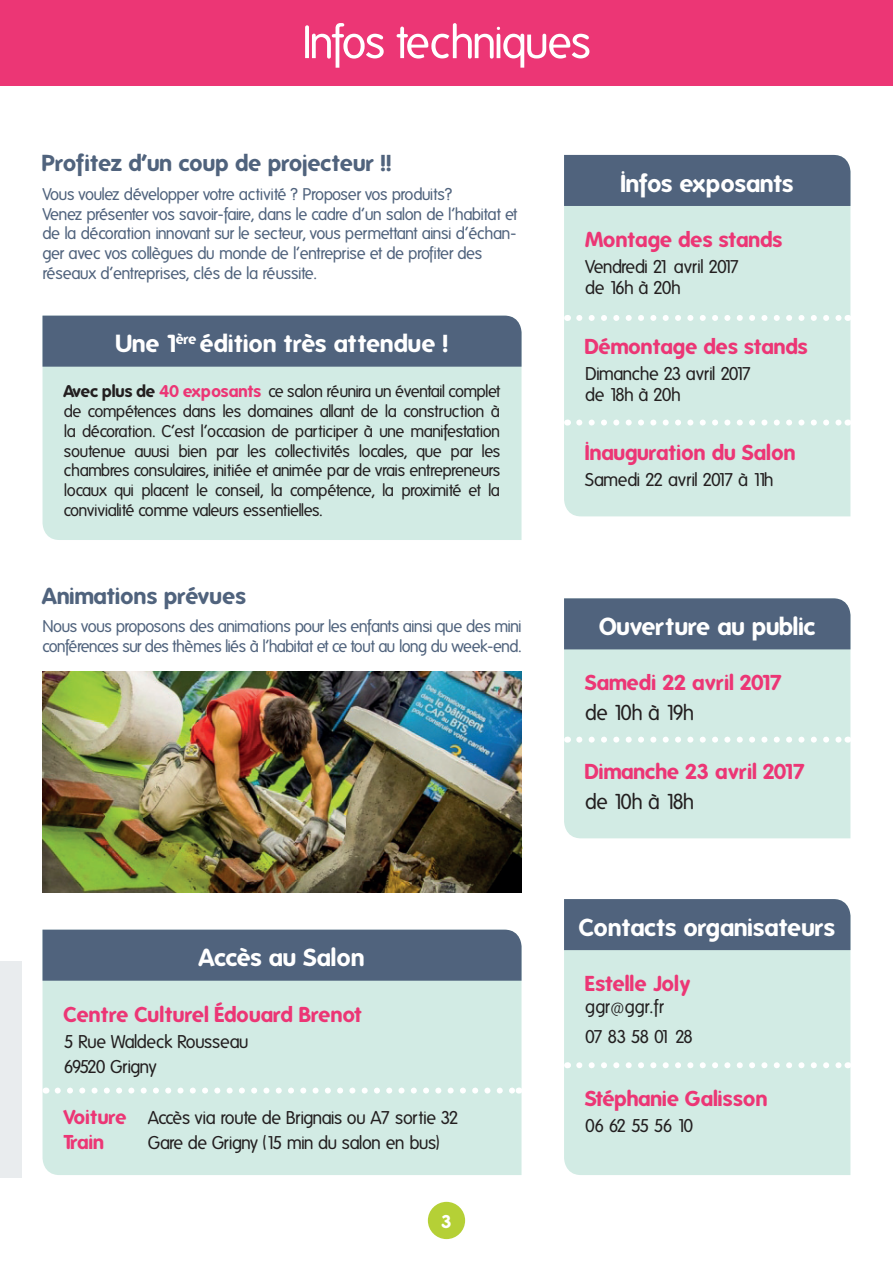
<style>
.page{position:relative;width:893px;height:1263px;background:#fff}
.page>*{position:absolute;margin:0;border:0;box-sizing:border-box;transform-origin:0 0}
.t1{font:700 24px "Folks";color:#fff}
.t2{font:700 22.5px "Folks";color:#50637d}
.t3{font:700 21px "Folks";color:#ec3675}
.t4{font:21px "Folks";letter-spacing:-.055em;color:#231f20}
.t5{font:700 19.5px "Folks";letter-spacing:-.035em;color:#ec3675}
.t6{font:18px/21.6px "Folks";letter-spacing:-.055em;color:#231f20}
.t7{font:18px/25.8px "Folks";letter-spacing:-.035em;color:#231f20}
.t8{font:700 18px "Folks";color:#fff}
.t9{font:16.5px/19.8px "Folks";letter-spacing:-.035em;color:#50637d}
.t10{font:16.5px/19.8px "Folks";letter-spacing:-.03em;color:#231f20;text-align:justify}
.s1{font-weight:700}
.s2{font-weight:700;color:#ec3675}
.s3{font-weight:700;font-size:19.5px;color:#ec3675}
</style>
<div class="page">
<div style="left:428px;top:1202px;width:37px;height:37px;background:#b5d036;border-radius:50%"></div>
<div style="left:0;top:0;width:893px;height:85px;background:#ec3675"></div>
<div style="left:43px;top:981px;width:478px;height:194px;background:#d2ebe4"></div>
<div style="left:43px;top:930px;width:478px;height:51px;background:#50637d"></div>
<div style="left:0;top:961px;width:21px;height:217px;background:#e9ecee"></div>
<div style="left:564px;top:950px;width:286px;height:225px;background:#d2ebe4"></div>
<div style="left:564px;top:899px;width:286px;height:51px;background:#50637d"></div>
<svg style="left:579px;top:1062px;width:262px;height:6px"></svg>
<div style="left:564px;top:649px;width:286px;height:189px;background:#d2ebe4"></div>
<div style="left:564px;top:598px;width:286px;height:51px;background:#50637d"></div>
<svg style="left:579px;top:737px;width:262px;height:6px"></svg>
<div style="left:564px;top:206px;width:286px;height:310px;background:#d2ebe4"></div>
<div style="left:564px;top:155px;width:286px;height:51px;background:#50637d"></div>
<svg style="left:579px;top:315px;width:262px;height:6px"></svg>
<svg style="left:579px;top:419px;width:262px;height:6px"></svg>
<div style="left:43px;top:367px;width:478px;height:173px;background:#d2ebe4"></div>
<div style="left:43px;top:316px;width:478px;height:51px;background:#50637d"></div>
<svg style="left:58px;top:1087px;width:454px;height:6px"></svg>
<svg style="left:305px;top:23px;width:284px;height:45px"></svg>
<img style="left:43px;top:672px;width:478px;height:221px">
<h2 class="t2" style="left:43px;top:150px;width:351px">Profitez d’un coup de projecteur !!</h2>
<p class="t9" style="left:43px;top:184px;width:476px">Vous voulez développer votre activité ? Proposer vos produits?<br>Venez présenter vos savoir-faire, dans le cadre d’un salon de l’habitat et de la décoration innovant sur le secteur, vous permettant ainsi d’échan&shy;ger avec vos collègues du monde de l’entreprise et de profiter des réseaux d’entreprises, clés de la réussite.</p>
<h1 class="t1" style="left:116px;top:330px;width:334px">Une 1<sup>ère</sup> édition très attendue !</h1>
<p class="t10" style="left:64px;top:382px;width:438px"><span class="s1">Avec plus de</span> <span class="s2">40 exposants</span> ce salon réunira un éventail complet de compétences dans les domaines allant de la construction à la décoration. C’est l’occasion de participer à une manifestation soutenue auusi bien par les collectivités locales, que par les chambres consulaires, initiée et animée par de vrais entrepreneurs locaux qui placent le conseil, la compétence, la proximité et la convivialité comme valeurs essentielles.</p>
<h2 class="t2" style="left:43px;top:582px;width:205px">Animations prévues</h2>
<p class="t9" style="left:43px;top:616px;width:481px">Nous vous proposons des animations pour les enfants ainsi que des mini conférences sur des thèmes liés à l’habitat et ce tout au long du week-end.</p>
<h1 class="t1" style="left:199px;top:944px;width:167px">Accès au Salon</h1>
<p class="t3" style="left:64px;top:1002px;width:300px">Centre Culturel Édouard Brenot</p>
<p class="t7" style="left:64px;top:1029px;width:187px">5 Rue Waldeck Rousseau<br>69520 Grigny</p>
<p class="t7" style="left:64px;top:1105px;width:396px"><span class="s3">Voiture</span> Accès via route de Brignais ou A7 sortie 32</p>
<p class="t5" style="left:64px;top:1131px;width:42px">Train</p>
<p class="t6" style="left:148px;top:1132px;width:293px">Gare de Grigny (15 min du salon en bus)</p>
<p class="t8" style="left:441px;top:1211px;width:12px">3</p>
<h1 class="t1" style="left:621px;top:169px;width:175px">Infos exposants</h1>
<p class="t3" style="left:585px;top:227px;width:199px">Montage des stands</p>
<p class="t6" style="left:585px;top:256px;width:156px">Vendredi 21 avril 2017 de 16h à 20h</p>
<p class="t3" style="left:585px;top:334px;width:224px">Démontage des stands</p>
<p class="t6" style="left:585px;top:363px;width:168px">Dimanche 23 avril 2017 de 18h à 20h</p>
<p class="t3" style="left:585px;top:441px;width:212px">Inauguration du Salon</p>
<p class="t6" style="left:585px;top:469px;width:190px">Samedi 22 avril 2017 à 11h</p>
<h1 class="t1" style="left:599px;top:613px;width:218px">Ouverture au public</h1>
<p class="t3" style="left:585px;top:671px;width:199px">Samedi 22 avril 2017</p>
<p class="t4" style="left:585px;top:701px;width:110px">de 10h à 19h</p>
<p class="t3" style="left:585px;top:759px;width:222px">Dimanche 23 avril 2017</p>
<p class="t4" style="left:585px;top:790px;width:111px">de 10h à 18h</p>
<h1 class="t1" style="left:579px;top:913px;width:258px">Contacts organisateurs</h1>
<p class="t3" style="left:585px;top:971px;width:106px">Estelle Joly</p>
<p class="t6" style="left:585px;top:992px;width:109px;line-height:30.2px">ggr@ggr.fr<br>07 83 58 01 28</p>
<p class="t3" style="left:585px;top:1086px;width:184px">Stéphanie Galisson</p>
<p class="t6" style="left:585px;top:1115px;width:110px">06 62 55 56 10</p>
</div>
